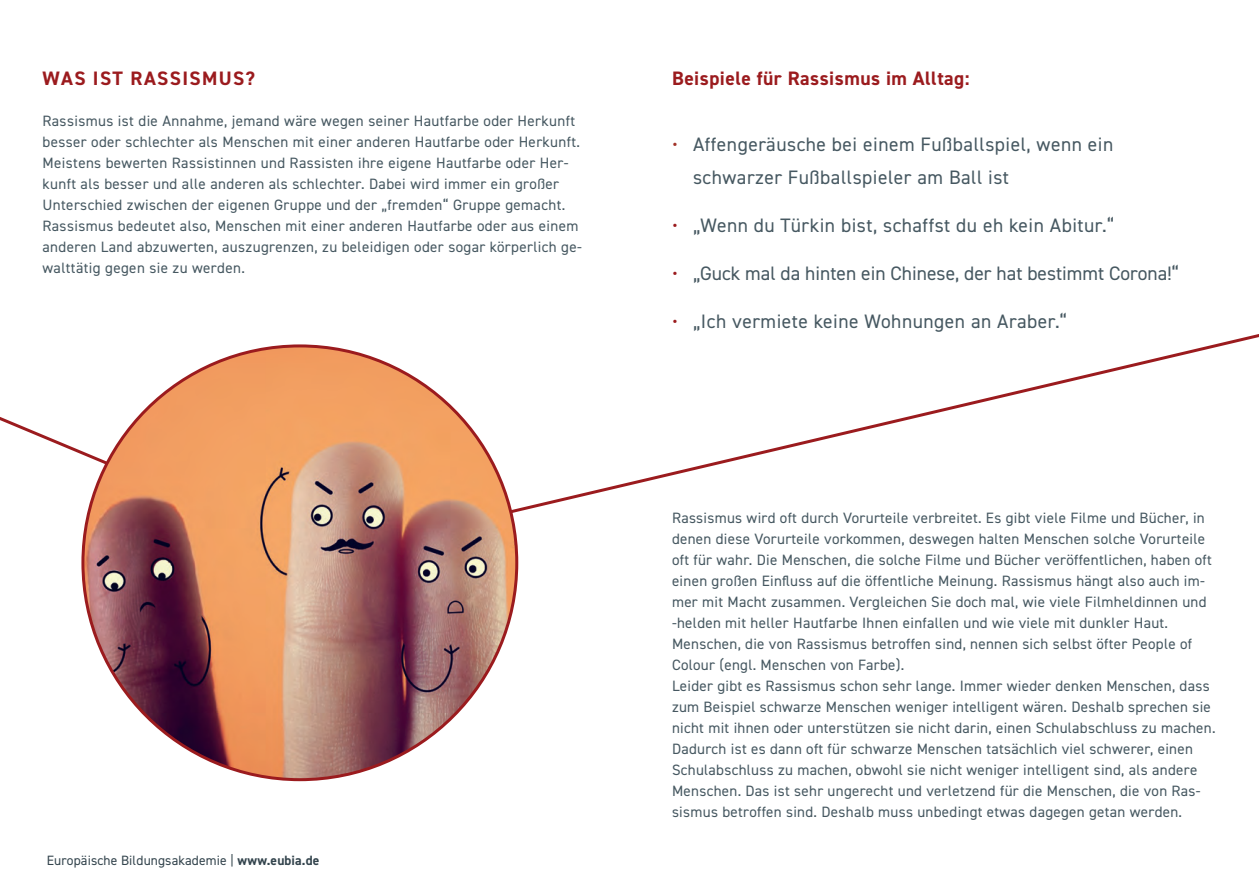
<style>
.page{position:relative;width:1259px;height:893px;background:#fff}
.page>*{position:absolute;margin:0;border:0;box-sizing:border-box;transform-origin:0 0}
.t1{font:19.5px/33px "DIN2014";letter-spacing:.025em;color:#465861}
.t2{font:19.5px "DIN2014";color:#465861}
.t3{font:700 19.5px "DIN2014";letter-spacing:.025em;color:#9b1b1e}
.t4{font:700 19.5px "DIN2014";letter-spacing:.07em;color:#9b1b1e}
.t5{font:15px/21px "DIN2014";letter-spacing:.02em;color:#465861}
.t6{font:13.5px "DIN2014";letter-spacing:.01em;color:#33444d}
.s1{font-weight:700}
.s2{color:#a23228}
.s3{color:#9b1b1e}
</style>
<div class="page">
<svg style="left:314px;top:334px;width:945px;height:231px"></svg>
<svg style="left:0;top:348px;width:266px;height:181px"></svg>
<img style="left:83px;top:346px;width:434px;height:434px;border-radius:216px">
<p class="t4" style="left:43px;top:66px;width:214px">WAS IST RASSISMUS?</p>
<p class="t5" style="left:43px;top:110px;width:541px">Rassismus ist die Annahme, jemand wäre wegen seiner Hautfarbe oder Herkunft besser oder schlechter als Menschen mit einer anderen Hautfarbe oder Herkunft.<br>Meistens bewerten Rassistinnen und Rassisten ihre eigene Hautfarbe oder Her&shy;kunft als besser und alle anderen als schlechter. Dabei wird immer ein großer Unterschied zwischen der eigenen Gruppe und der „fremden“ Gruppe gemacht.<br>Rassismus bedeutet also, Menschen mit einer anderen Hautfarbe oder aus einem anderen Land abzuwerten, auszugrenzen, zu beleidigen oder sogar körperlich ge&shy;walttätig gegen sie zu werden.</p>
<p class="t6" style="left:47px;top:852px;width:274px">Europäische Bildungsakademie | <span class="s1">www.eubia.de</span></p>
<p class="t3" style="left:672px;top:66px;width:299px">Beispiele für Rassismus im Alltag:</p>
<p class="t1" style="left:693px;top:128px;width:422px;text-indent:-21px"><span class="s2">•</span> Affengeräusche bei einem Fußballspiel, wenn ein schwarzer Fußballspieler am Ball ist</p>
<p class="t1" style="left:672px;top:209px;width:444px"><span class="s3">•</span> „Wenn du Türkin bist, schaffst du eh kein Abitur.“</p>
<p class="t2" style="left:672px;top:261px;width:508px"><span class="s3">•</span> „Guck mal da hinten ein Chinese, der hat bestimmt Corona!“</p>
<p class="t1" style="left:672px;top:305px;width:397px"><span class="s3">•</span> „Ich vermiete keine Wohnungen an Araber.“</p>
<p class="t5" style="left:672px;top:507px;width:541px">Rassismus wird oft durch Vorurteile verbreitet. Es gibt viele Filme und Bücher, in denen diese Vorurteile vorkommen, deswegen halten Menschen solche Vorurteile oft für wahr. Die Menschen, die solche Filme und Bücher veröffentlichen, haben oft einen großen Einfluss auf die öffentliche Meinung. Rassismus hängt also auch im&shy;mer mit Macht zusammen. Vergleichen Sie doch mal, wie viele Filmheldinnen und -helden mit heller Hautfarbe Ihnen einfallen und wie viele mit dunkler Haut.</p>
<p class="t5" style="left:672px;top:633px;width:521px">Menschen, die von Rassismus betroffen sind, nennen sich selbst öfter People of<br>Colour (engl. Menschen von Farbe).</p>
<p class="t5" style="left:672px;top:675px;width:545px">Leider gibt es Rassismus schon sehr lange. Immer wieder denken Menschen, dass zum Beispiel schwarze Menschen weniger intelligent wären. Deshalb sprechen sie nicht mit ihnen oder unterstützen sie nicht darin, einen Schulabschluss zu machen.<br>Dadurch ist es dann oft für schwarze Menschen tatsächlich viel schwerer, einen Schulabschluss zu machen, obwohl sie nicht weniger intelligent sind, als andere Menschen. Das ist sehr ungerecht und verletzend für die Menschen, die von Ras&shy;sismus betroffen sind. Deshalb muss unbedingt etwas dagegen getan werden.</p>
</div>
